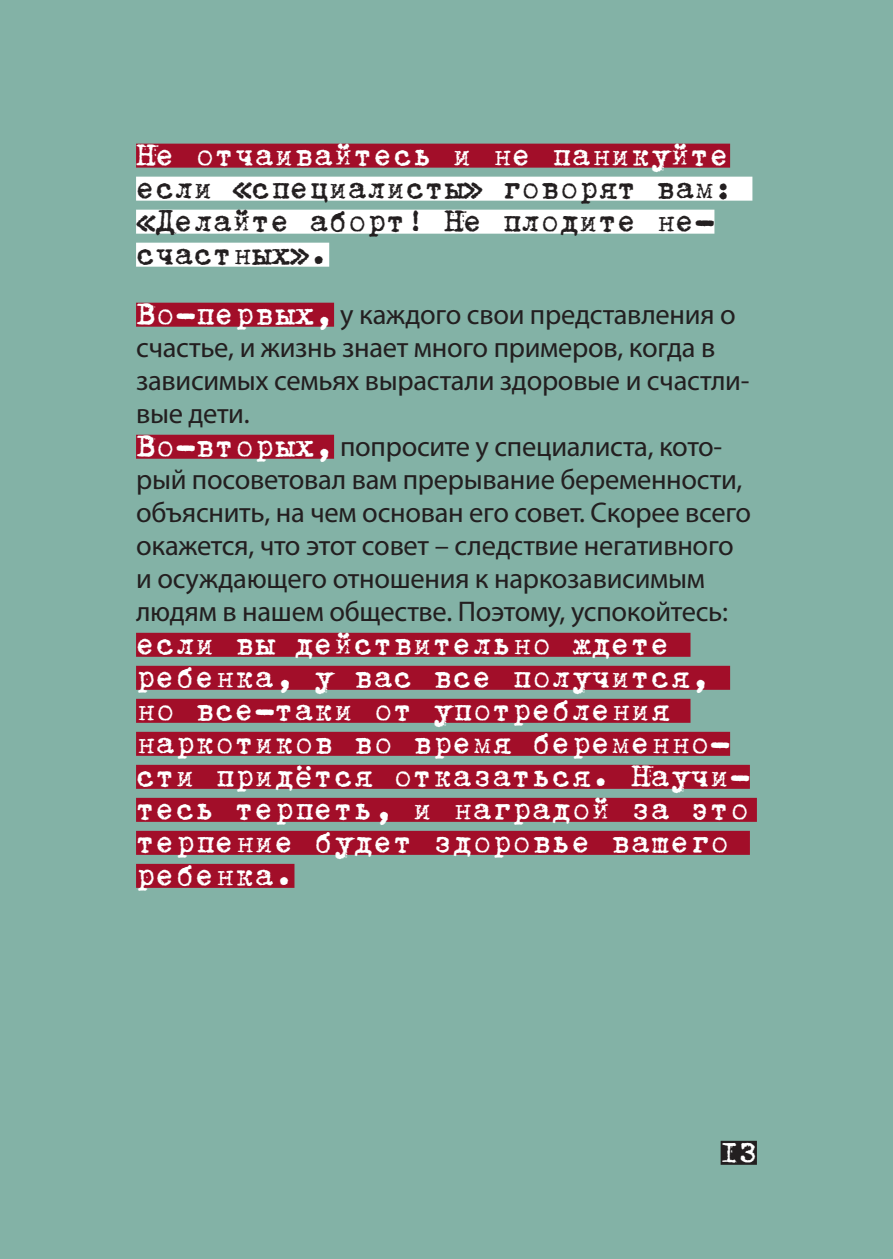
<style>
.page{position:relative;width:893px;height:1259px;background:#83b2a6}
.page>*{position:absolute;margin:0;border:0;box-sizing:border-box;transform-origin:0 0}
.t1{font:36px/33px "Trixie C";color:#fff}
.t2{font:36px/33px "Trixie C";letter-spacing:-.015em;color:#231f20}
.t3{font:33px "Trixie C";color:#fff}
.t4{font:28.5px/33px "Myriad Pro";letter-spacing:-.01em;color:#231f20}
.s1{font-family:"Trixie C";font-size:36px;color:#fff}
</style>
<div class="page">
<div style="left:721px;top:1140px;width:36px;height:24px;background:#231f20"></div>
<div style="left:136px;top:144px;width:594px;height:24px;background:#a20e29"></div>
<div style="left:136px;top:177px;width:616px;height:24px;background:#fff"></div>
<div style="left:136px;top:210px;width:578px;height:24px;background:#fff"></div>
<div style="left:136px;top:243px;width:193px;height:24px;background:#fff"></div>
<div style="left:136px;top:303px;width:198px;height:24px;background:#a20e29"></div>
<div style="left:136px;top:435px;width:198px;height:24px;background:#a20e29"></div>
<div style="left:136px;top:633px;width:554px;height:24px;background:#a20e29"></div>
<div style="left:136px;top:666px;width:594px;height:24px;background:#a20e29"></div>
<div style="left:136px;top:699px;width:554px;height:24px;background:#a20e29"></div>
<div style="left:136px;top:732px;width:594px;height:24px;background:#a20e29"></div>
<div style="left:136px;top:765px;width:614px;height:24px;background:#a20e29"></div>
<div style="left:136px;top:798px;width:621px;height:24px;background:#a20e29"></div>
<div style="left:136px;top:831px;width:614px;height:24px;background:#a20e29"></div>
<div style="left:136px;top:864px;width:158px;height:24px;background:#a20e29"></div>
<p class="t1" style="left:136px;top:135px;width:596px">Не отчаивайтесь и не паникуйте</p>
<p class="t2" style="left:136px;top:168px;width:599px">если «специалисты» говорят вам: «Делайте аборт! Не плодите не&shy;счастных».</p>
<p class="t4" style="left:136px;top:297px;width:617px"><span class="s1">Во-первых,</span> у каждого свои представления о счастье, и жизнь знает много примеров, когда в зависимых семьях вырастали здоровые и счастли&shy;вые дети.<br><span class="s1">Во-вторых,</span> попросите у специалиста, кото&shy;рый посоветовал вам прерывание беременности, объяснить, на чем основан его совет. Скорее всего окажется, что этот совет – следствие негативного и осуждающего отношения к наркозависимым людям в нашем обществе. Поэтому, успокойтесь:</p>
<p class="t1" style="left:136px;top:624px;width:615px">если вы действительно ждете ребенка, у вас все получится, но все-таки от употребления наркотиков во время беременно&shy;сти придётся отказаться. Научи&shy;тесь терпеть, и наградой за это терпение будет здоровье вашего ребенка.</p>
<p class="t3" style="left:721px;top:1129px;width:38px">13</p>
</div>
